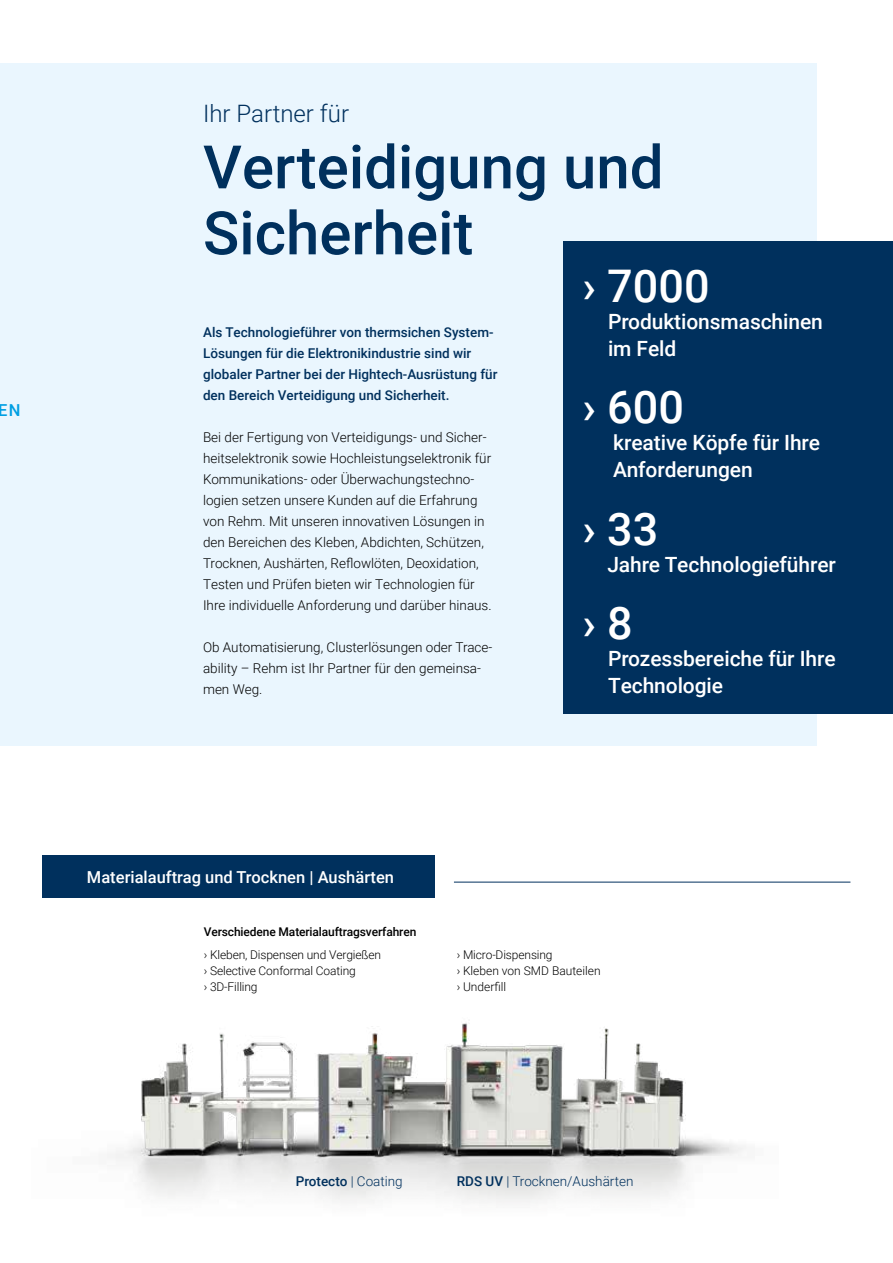
<style>
.page{position:relative;width:893px;height:1263px;background:#fff}
.page>*{position:absolute;margin:0;border:0;box-sizing:border-box;transform-origin:0 0}
.t1{font:500 60px/66px "Roboto";color:#00305d}
.t2{font:500 45px "Roboto";color:#fff}
.t3{font:300 24px "Roboto";color:#00305d}
.t4{font:500 21px/27px "Roboto";letter-spacing:-.005em;color:#fff}
.t5{font:500 16.5px "Roboto";color:#fff}
.t6{font:500 16.5px "Roboto";color:#009fe3}
.t7{font:300 13.5px/21px "Roboto";color:#000}
.t8{font:500 13.5px/21px "Roboto";color:#00305d}
.t9{font:300 13.5px "Roboto";color:#00305d}
.t10{font:300 12px/15.8px "Roboto";letter-spacing:-.01em;color:#000}
.t11{font:500 12px "Roboto";letter-spacing:-.01em;color:#000}
.s1{font-weight:300}
.s2{font-weight:500}
</style>
<div class="page">
<img style="left:107px;top:1023px;width:639px;height:180px">
<div style="left:0;top:63px;width:816px;height:683px;background:#eaf6fe"></div>
<div style="left:563px;top:242px;width:330px;height:472px;background:#00305d"></div>
<div style="left:43px;top:856px;width:392px;height:42px;background:#00305d"></div>
<hr style="left:454px;top:882px;width:396px;height:1px;background:#00305d">
<p class="t6" style="left:-1px;top:399px;width:23px">EN</p>
<h3 class="t3" style="left:203px;top:97px;width:148px">Ihr Partner für</h3>
<h1 class="t1" style="left:203px;top:132px;width:462px">Verteidigung und<br>Sicherheit</h1>
<p class="t8" style="left:203px;top:321px;width:296px">Als Technologieführer von thermsichen System-Lösungen für die Elektronikindustrie sind wir globaler Partner bei der Hightech-Ausrüstung für den Bereich Verteidigung und Sicherheit.</p>
<p class="t7" style="left:203px;top:426px;width:290px">Bei der Fertigung von Verteidigungs- und Sicher&shy;heitselektronik sowie Hochleistungselektronik für Kommunikations- oder Überwachungstechno&shy;logien setzen unsere Kunden auf die Erfahrung von Rehm. Mit unseren innovativen Lösungen in den Bereichen des Kleben, Abdichten, Schützen, Trocknen, Aushärten, Reflowlöten, Deoxidation, Testen und Prüfen bieten wir Technologien für Ihre individuelle Anforderung und darüber hinaus.</p>
<p class="t7" style="left:203px;top:636px;width:291px">Ob Automatisierung, Clusterlösungen oder Trace&shy;ability – Rehm ist Ihr Partner für den gemeinsa&shy;men Weg.</p>
<h2 class="t2" style="left:583px;top:254px;width:128px">› 7000</h2>
<h3 class="t4" style="left:608px;top:307px;width:216px">Produktionsmaschinen im Feld</h3>
<h2 class="t2" style="left:583px;top:375px;width:103px">› 600</h2>
<h3 class="t4" style="left:613px;top:428px;width:208px">kreative Köpfe für Ihre<br>Anforderungen</h3>
<h2 class="t2" style="left:583px;top:497px;width:77px">› 33</h2>
<h3 class="t4" style="left:607px;top:550px;width:230px">Jahre Technologieführer</h3>
<h2 class="t2" style="left:583px;top:591px;width:52px">› 8</h2>
<h3 class="t4" style="left:608px;top:644px;width:229px">Prozessbereiche für Ihre<br>Technologie</h3>
<p class="t5" style="left:87px;top:866px;width:309px">Materialauftrag und Trocknen | Aushärten</p>
<p class="t11" style="left:204px;top:923px;width:214px">Verschiedene Materialauftragsverfahren</p>
<p class="t10" style="left:204px;top:946px;width:179px">› Kleben, Dispensen und Vergießen › Selective Conformal Coating<br>› 3D-Filling</p>
<p class="t10" style="left:457px;top:946px;width:145px">› Micro-Dispensing<br>› Kleben von SMD Bauteilen › Underfill</p>
<p class="t8" style="left:296px;top:1170px;width:109px">Protecto <span class="s1">| Coating</span></p>
<p class="t9" style="left:457px;top:1172px;width:178px"><span class="s2">RDS UV</span> | Trocknen/Aushärten</p>
</div>
